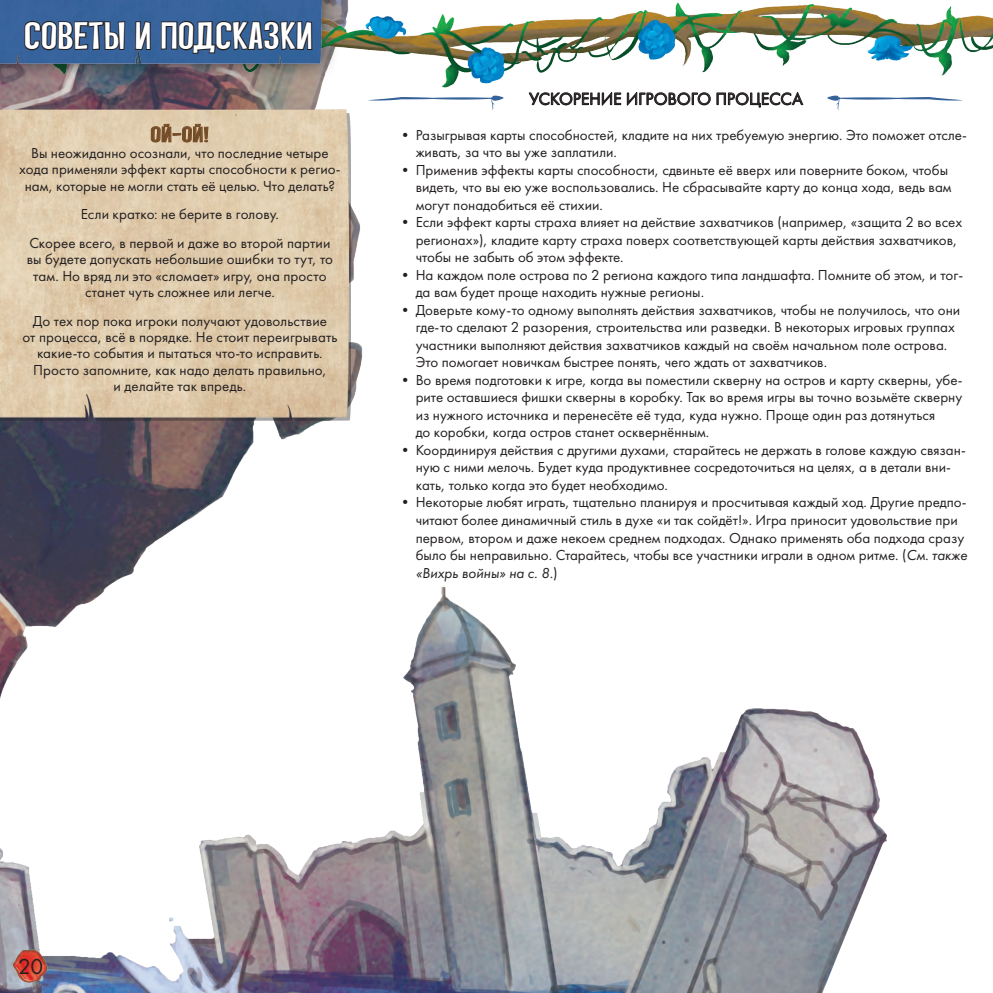
<style>
.page{position:relative;width:993px;height:993px;background:#fff}
.page>*{position:absolute;margin:0;border:0;box-sizing:border-box;transform-origin:0 0}
.t1{font:38.25px "Vanishing Boy BTNRUSBYLYAJKA";color:#fff;scale:1.28 1}
.t2{font:22.5px "Futura New";color:#231f20}
.header_SIDEBAR_TAUPE{font:21.38px "Vanishing Boy BTNRUSBYLYAJKA";color:#744b27;scale:1.44 1}
.t3{font:17.5px "Futura New";letter-spacing:-.005em;color:#231f20}
.t4{font:15px/17.5px "Futura New";color:#231f20}
.s1{font-style:italic}
</style>
<div class="page">
<img style="left:0;top:0;width:992px;height:992px">
<svg style="left:528px;top:90px;width:276px;height:18px"></svg>
<div style="left:0;top:0;width:340px;height:82px;background:#231f20;opacity:.75"></div>
<div style="left:0;top:0;width:321px;height:64px;background:#38639d"></div>
<svg style="left:826px;top:96px;width:135px;height:14px"></svg>
<svg style="left:368px;top:96px;width:136px;height:14px"></svg>
<img style="left:7px;top:946px;width:46px;height:38px">
<img style="left:0;top:109px;width:349px;height:309px">
<svg style="left:23px;top:0;width:103px;height:280px"></svg>
<svg style="left:134px;top:0;width:179px;height:280px"></svg>
<p class="t1" style="left:24px;top:16px;width:228px">Советы и подсказки</p>
<p class="header_SIDEBAR_TAUPE" style="left:150px;top:123px;width:42px">Ой-ой!</p>
<p class="t4" style="left:19px;top:145px;width:323px;line-height:16.2px;text-align:center">Вы неожиданно осознали, что последние четыре хода применяли эффект карты способности к регио&shy;нам, которые не могли стать её целью. Что делать?</p>
<p class="t4" style="left:81px;top:205px;width:199px">Если кратко: не берите в голову.</p>
<p class="t4" style="left:27px;top:235px;width:308px;line-height:16.2px;text-align:center">Скорее всего, в первой и даже во второй партии вы будете допускать небольшие ошибки то тут, то там. Но вряд ли это «сломает» игру, она просто станет чуть сложнее или легче.</p>
<p class="t4" style="left:22px;top:312px;width:316px;line-height:16.2px;text-align:center">До тех пор пока игроки получают удовольствие<br>от процесса, всё в порядке. Не стоит переигрывать какие-то события и пытаться что-то исправить.<br>Просто запомните, как надо делать правильно,<br>и делайте так впредь.</p>
<p class="t3" style="left:529px;top:88px;width:275px">УСКОРЕНИЕ ИГРОВОГО ПРОЦЕССА</p>
<p class="t4" style="left:415px;top:126px;width:552px;text-indent:-18px">• Разыгрывая карты способностей, кладите на них требуемую энергию. Это поможет отсле&shy;живать, за что вы уже заплатили.</p>
<p class="t4" style="left:415px;top:161px;width:537px;text-indent:-18px">• Применив эффекты карты способности, сдвиньте её вверх или поверните боком, чтобы видеть, что вы ею уже воспользовались. Не сбрасывайте карту до конца хода, ведь вам могут понадобиться её стихии.</p>
<p class="t4" style="left:415px;top:213px;width:548px;text-indent:-18px">• Если эффект карты страха влияет на действие захватчиков (например, «защита 2 во всех регионах»), кладите карту страха поверх соответствующей карты действия захватчиков, чтобы не забыть об этом эффекте.</p>
<p class="t4" style="left:415px;top:266px;width:549px;text-indent:-18px">• На каждом поле острова по 2 региона каждого типа ландшафта. Помните об этом, и тог&shy;да вам будет проще находить нужные регионы.</p>
<p class="t4" style="left:415px;top:301px;width:546px;text-indent:-18px">• Доверьте кому-то одному выполнять действия захватчиков, чтобы не получилось, что они где-то сделают 2 разорения, строительства или разведки. В некоторых игровых группах участники выполняют действия захватчиков каждый на своём начальном поле острова.<br>Это помогает новичкам быстрее понять, чего ждать от захватчиков.</p>
<p class="t4" style="left:415px;top:371px;width:548px;text-indent:-18px">• Во время подготовки к игре, когда вы поместили скверну на остров и карту скверны, убе&shy;рите оставшиеся фишки скверны в коробку. Так во время игры вы точно возьмёте скверну из нужного источника и перенесёте её туда, куда нужно. Проще один раз дотянуться<br>до коробки, когда остров станет осквернённым.</p>
<p class="t4" style="left:415px;top:441px;width:551px;text-indent:-18px">• Координируя действия с другими духами, старайтесь не держать в голове каждую связан&shy;ную с ними мелочь. Будет куда продуктивнее сосредоточиться на целях, а в детали вни&shy;кать, только когда это будет необходимо.</p>
<p class="t4" style="left:415px;top:493px;width:553px;text-indent:-18px">• Некоторые любят играть, тщательно планируя и просчитывая каждый ход. Другие предпо&shy;читают более динамичный стиль в духе «и так сойдёт!». Игра приносит удовольствие при первом, втором и даже некоем среднем подходах. Однако применять оба подхода сразу было бы неправильно. Старайтесь, чтобы все участники играли в одном ритме. (<span class="s1">См. также «Вихрь войны» на с. 8.</span>)</p>
<p class="t2" style="left:18px;top:953px;width:27px">20</p>
</div>
